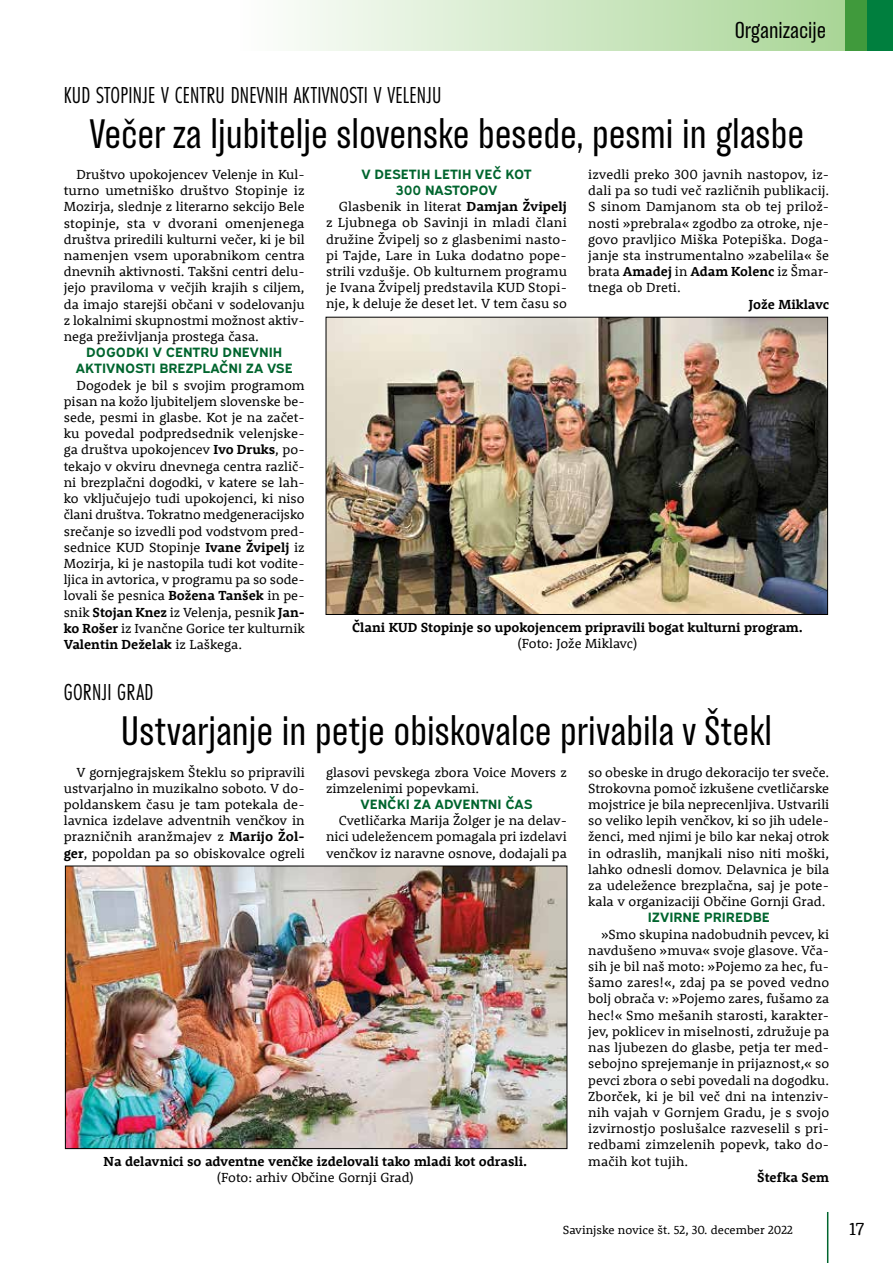
<style>
.page{position:relative;width:893px;height:1263px;background:#fff}
.page>*{position:absolute;margin:0;border:0;box-sizing:border-box;transform-origin:0 0}
.t1{font:37.5px "TT Backwards Sans Regular";color:#000}
.t2{font:24px "Futura PT Cond";letter-spacing:.01em;color:#000}
.t3{font:21px "TT Backwards Sans Regular";color:#000}
.t4{font:18px "Rooney";color:#000}
.t5{font:13.5px/16.2px "Rooney";color:#000;text-align:justify}
.t6{font:700 13.5px "Rooney";color:#000}
.t7{font:700 13.5px/16.2px "Expressway Rg";color:#00652e;text-align:center}
.t8{font:12px "Rooney";color:#000}
.s1{font-weight:700}
</style>
<div class="page">
<div style="left:240px;top:0;width:653px;height:51px;background:linear-gradient(to right,#fefefe,#a2d28e)"></div>
<hr style="left:827px;top:1212px;width:1px;height:51px;background:#00652e">
<div style="left:846px;top:0;width:23px;height:51px;background:#409a3c"></div>
<div style="left:867px;top:0;width:26px;height:51px;background:#007f3e"></div>
<img style="left:328px;top:319px;width:498px;height:294px">
<div style="left:326px;top:317px;width:502px;height:298px;border:1px solid #000"></div>
<img style="left:67px;top:868px;width:498px;height:279px">
<div style="left:65px;top:866px;width:502px;height:283px;border:1px solid #000"></div>
<h3 class="t3" style="left:735px;top:17px;width:93px">Organizacije</h3>
<h2 class="t2" style="left:64px;top:81px;width:379px">KUD STOPINJE V CENTRU DNEVNIH AKTIVNOSTI V VELENJU</h2>
<h1 class="t1" style="left:89px;top:110px;width:717px">Večer za ljubitelje slovenske besede, pesmi in glasbe</h1>
<p class="t5" style="left:64px;top:166px;width:243px;text-indent:13px">Društvo upokojencev Velenje in Kul&shy;turno umetniško društvo Stopinje iz Mozirja, slednje z literarno sekcijo Bele stopinje, sta v dvorani omenjenega društva priredili kulturni večer, ki je bil namenjen vsem uporabnikom centra dnevnih aktivnosti. Takšni centri delu&shy;jejo praviloma v večjih krajih s ciljem, da imajo starejši občani v sodelovanju z lokalnimi skupnostmi možnost aktiv&shy;nega preživljanja prostega časa.</p>
<p class="t7" style="left:76px;top:343px;width:218px">DOGODKI V CENTRU DNEVNIH<br>AKTIVNOSTI BREZPLAČNI ZA VSE</p>
<p class="t5" style="left:64px;top:376px;width:242px;text-indent:13px">Dogodek je bil s svojim programom pisan na kožo ljubiteljem slovenske be&shy;sede, pesmi in glasbe. Kot je na začet&shy;ku povedal podpredsednik velenjske&shy;ga društva upokojencev <span class="s1">Ivo Druks</span>, po&shy;tekajo v okviru dnevnega centra različ&shy;ni brezplačni dogodki, v katere se lah&shy;ko vključujejo tudi upokojenci, ki niso člani društva. Tokratno medgeneracijsko srečanje so izvedli pod vodstvom pred&shy;sednice KUD Stopinje <span class="s1">Ivane Žvipelj</span> iz Mozirja, ki je nastopila tudi kot vodite&shy;ljica in avtorica, v programu pa so sode&shy;lovali še pesnica <span class="s1">Božena Tanšek</span> in pe&shy;snik <span class="s1">Stojan Knez</span> iz Velenja, pesnik <span class="s1">Jan&shy;ko Rošer</span> iz Ivančne Gorice ter kulturnik <span class="s1">Valentin Deželak</span> iz Laškega.</p>
<p class="t7" style="left:361px;top:164px;width:172px">V DESETIH LETIH VEČ KOT<br>300 NASTOPOV</p>
<p class="t5" style="left:326px;top:198px;width:242px;text-indent:13px">Glasbenik in literat <span class="s1">Damjan Žvipelj </span>z Ljubnega ob Savinji in mladi člani družine Žvipelj so z glasbenimi nasto&shy;pi Tajde, Lare in Luka dodatno pope&shy;strili vzdušje. Ob kulturnem programu je Ivana Žvipelj predstavila KUD Stopi&shy;nje, k deluje že deset let. V tem času so</p>
<p class="t5" style="left:588px;top:166px;width:242px">izvedli preko 300 javnih nastopov, iz&shy;dali pa so tudi več različnih publikacij.<br>S sinom Damjanom sta ob tej prilož&shy;nosti »prebrala« zgodbo za otroke, nje&shy;govo pravljico Miška Potepiška. Doga&shy;janje sta instrumentalno »zabelila« še brata <span class="s1">Amadej</span> in <span class="s1">Adam Kolenc</span> iz Šmar&shy;tnega ob Dreti.</p>
<p class="t6" style="left:749px;top:295px;width:82px">Jože Miklavc</p>
<p class="t6" style="left:352px;top:618px;width:452px">Člani KUD Stopinje so upokojencem pripravili bogat kulturni program.</p>
<p class="t5" style="left:518px;top:635px;width:121px">(Foto: Jože Miklavc)</p>
<h2 class="t2" style="left:64px;top:678px;width:91px">GORNJI GRAD</h2>
<h1 class="t1" style="left:121px;top:707px;width:653px">Ustvarjanje in petje obiskovalce privabila v Štekl</h1>
<p class="t5" style="left:64px;top:763px;width:242px;text-indent:13px">V gornjegrajskem Šteklu so pripravili ustvarjalno in muzikalno soboto. V do&shy;poldanskem času je tam potekala de&shy;lavnica izdelave adventnih venčkov in prazničnih aranžmajev z <span class="s1">Marijo Žol&shy;ger</span>, popoldan pa so obiskovalce ogreli</p>
<p class="t5" style="left:326px;top:763px;width:242px">glasovi pevskega zbora Voice Movers z zimzelenimi popevkami.</p>
<p class="t7" style="left:360px;top:795px;width:173px">VENČKI ZA ADVENTNI ČAS</p>
<p class="t5" style="left:326px;top:812px;width:242px;text-indent:13px">Cvetličarka Marija Žolger je na delav&shy;nici udeležencem pomagala pri izdelavi venčkov iz naravne osnove, dodajali pa</p>
<p class="t6" style="left:104px;top:1152px;width:425px">Na delavnici so adventne venčke izdelovali tako mladi kot odrasli.</p>
<p class="t5" style="left:217px;top:1169px;width:198px">(Foto: arhiv Občine Gornji Grad)</p>
<p class="t5" style="left:588px;top:763px;width:243px">so obeske in drugo dekoracijo ter sveče.<br>Strokovna pomoč izkušene cvetličarske mojstrice je bila neprecenljiva. Ustvarili so veliko lepih venčkov, ki so jih udele&shy;ženci, med njimi je bilo kar nekaj otrok in odraslih, manjkali niso niti moški, lahko odnesli domov. Delavnica je bila za udeležence brezplačna, saj je pote&shy;kala v organizaciji Občine Gornji Grad.</p>
<p class="t7" style="left:648px;top:908px;width:124px">IZVIRNE PRIREDBE</p>
<p class="t5" style="left:588px;top:925px;width:243px;text-indent:13px">»Smo skupina nadobudnih pevcev, ki navdušeno »muva« svoje glasove. Vča&shy;sih je bil naš moto: »Pojemo za hec, fu&shy;šamo zares!«, zdaj pa se poved vedno bolj obrača v: »Pojemo zares, fušamo za hec!« Smo mešanih starosti, karakter&shy;jev, poklicev in miselnosti, združuje pa nas ljubezen do glasbe, petja ter med&shy;sebojno sprejemanje in prijaznost,« so pevci zbora o sebi povedali na dogodku.<br>Zborček, ki je bil več dni na intenziv&shy;nih vajah v Gornjem Gradu, je s svojo izvirnostjo poslušalce razveselil s pri&shy;redbami zimzelenih popevk, tako do&shy;mačih kot tujih.</p>
<p class="t6" style="left:757px;top:1168px;width:73px">Štefka Sem</p>
<p class="t8" style="left:563px;top:1221px;width:232px">Savinjske novice št. 52, 30. december 2022</p>
<h3 class="t4" style="left:849px;top:1216px;width:16px">17</h3>
</div>
